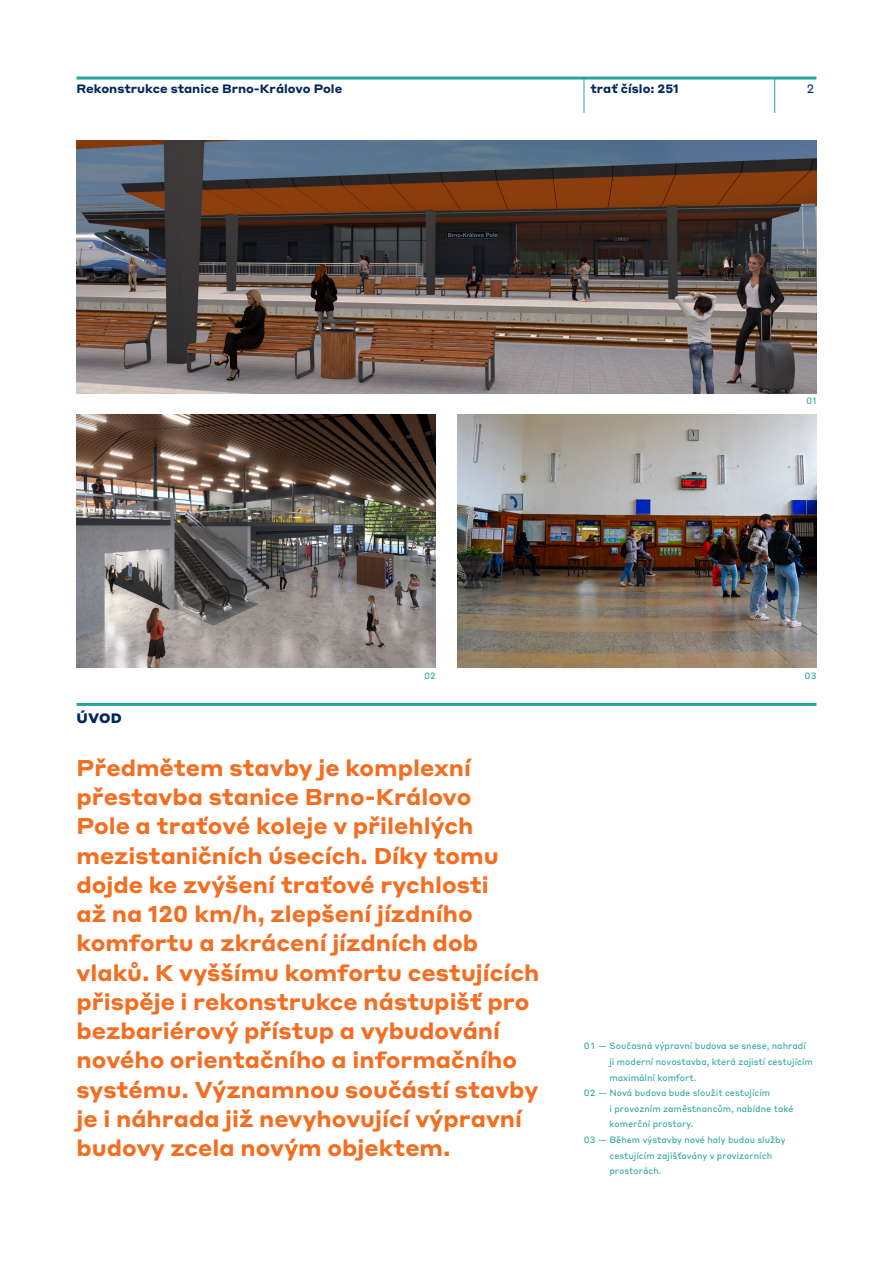
<style>
.page{position:relative;width:893px;height:1263px;background:#fff}
.page>*{position:absolute;margin:0;border:0;box-sizing:border-box;transform-origin:0 0}
.úvod{font:700 22.5px/29.2px "Styrene A";color:#f36e21}
.nadpis{font:900 13.5px "Styrene A";color:#00285b}
.název_stavby___záhlaví{font:700 12px "Styrene A";color:#00285b}
.záhlaví_a_zápatí{font:700 12px "Styrene A";color:#00285b}
.t1{font:12px "Styrene B";color:#00285b}
.číslování_obrázků{font:9px/15.6px "Styrene B";color:#26a59b}
</style>
<div class="page">
<img style="left:77px;top:140px;width:739px;height:253px">
<img style="left:77px;top:415px;width:359px;height:252px">
<img style="left:457px;top:414px;width:359px;height:254px">
<hr style="left:774px;top:79px;width:1px;height:34px;background:#26a59b">
<hr style="left:584px;top:79px;width:1px;height:34px;background:#26a59b">
<hr style="left:77px;top:77px;width:739px;height:3px;background:#26a59b">
<hr style="left:77px;top:703px;width:739px;height:3px;background:#26a59b">
<p class="název_stavby___záhlaví" style="left:77px;top:79px;width:267px">Rekonstrukce stanice Brno-Královo Pole</p>
<p class="záhlaví_a_zápatí" style="left:590px;top:79px;width:90px">trať číslo: 251</p>
<p class="t1" style="left:807px;top:79px;width:9px">2</p>
<p class="číslování_obrázků" style="left:806px;top:393px;width:12px">01</p>
<p class="nadpis" style="left:77px;top:707px;width:47px">ÚVOD</p>
<p class="číslování_obrázků" style="left:424px;top:667px;width:13px">02</p>
<p class="číslování_obrázků" style="left:804px;top:667px;width:14px">03</p>
<p class="úvod" style="left:77px;top:751px;width:464px">Předmětem stavby je komplexní přestavba stanice Brno-Královo<br>Pole a traťové koleje v přilehlých mezistaničních úsecích. Díky tomu dojde ke zvýšení traťové rychlosti<br>až na 120 km/h, zlepšení jízdního komfortu a zkrácení jízdních dob vlaků. K vyššímu komfortu cestujících přispěje i rekonstrukce nástupišť pro bezbariérový přístup a vybudování nového orientačního a informačního systému. Významnou součástí stavby je i náhrada již nevyhovující výpravní budovy zcela novým objektem.</p>
<p class="číslování_obrázků" style="left:609px;top:1038px;width:205px;text-indent:-26px">01 — Současná výpravní budova se snese, nahradí ji moderní novostavba, která zajistí cestujícím maximální komfort.</p>
<p class="číslování_obrázků" style="left:609px;top:1084px;width:185px;text-indent:-26px">02 — Nová budova bude sloužit cestujícím<br>i provozním zaměstnancům, nabídne také komerční prostory.</p>
<p class="číslování_obrázků" style="left:609px;top:1131px;width:178px;text-indent:-26px">03 — Během výstavby nové haly budou služby cestujícím zajišťovány v provizorních prostorách.</p>
</div>
